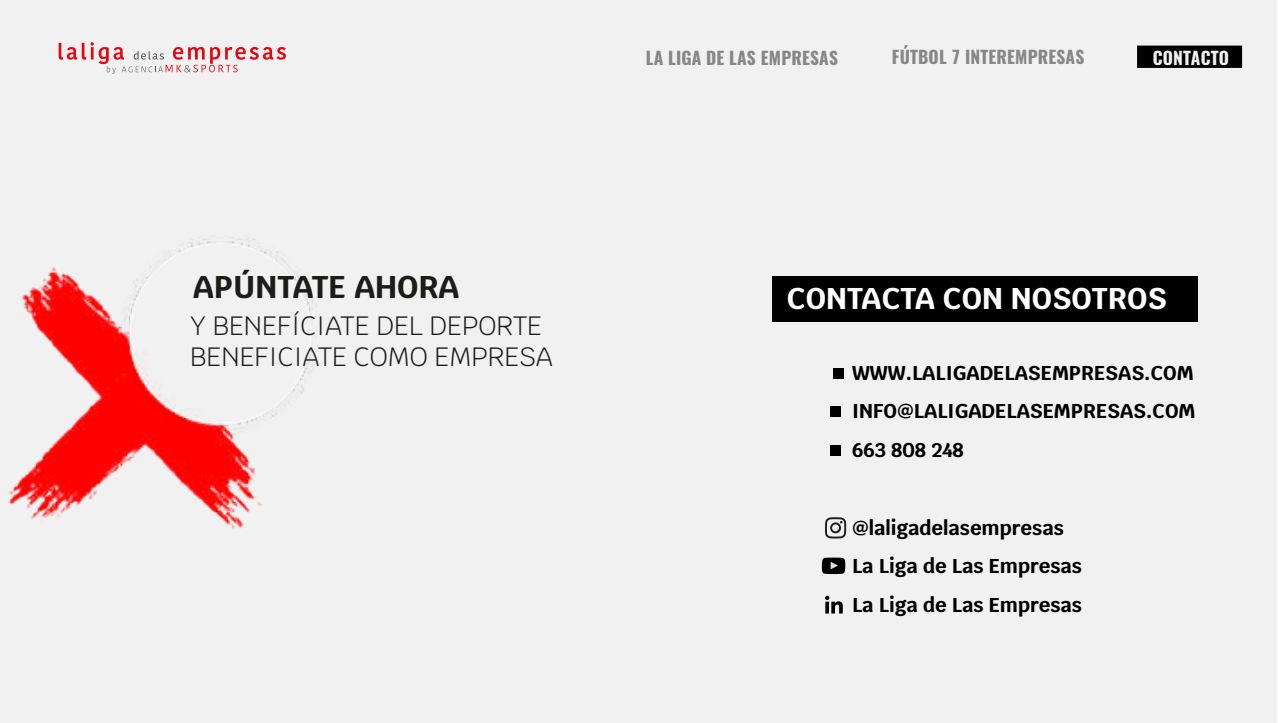
<style>
.page{position:relative;width:1278px;height:723px;background:#fff}
.page>*{position:absolute;margin:0;border:0;box-sizing:border-box;transform-origin:0 0}
.t1{font:700 31.5px "Krub";color:#1c1c1b}
.t2{font:700 30px "Krub";color:#fff}
.t3{font:300 26.5px/31.8px "Krub";color:#1c1c1b}
.t4{font:700 20px/38.8px "Krub";color:#000;text-align:justify}
.t5{font:700 17.5px "Oswald";letter-spacing:.01em;color:#878787}
.t6{font:700 17.5px "Oswald";letter-spacing:.01em;color:#f1f1f1}
</style>
<div class="page">
<div style="left:0;top:0;width:1276px;height:722px;background:#f1f1f1"></div>
<img style="left:8px;top:267px;width:254px;height:262px">
<img style="left:90px;top:239px;width:223px;height:235px">
<div style="left:772px;top:276px;width:425px;height:45px;background:#000"></div>
<div style="left:830px;top:445px;width:10px;height:10px;background:#000"></div>
<div style="left:830px;top:406px;width:10px;height:10px;background:#000"></div>
<div style="left:833px;top:368px;width:10px;height:10px;background:#000"></div>
<svg style="left:825px;top:517px;width:21px;height:21px"></svg>
<svg style="left:821px;top:557px;width:24px;height:17px"></svg>
<svg style="left:825px;top:595px;width:18px;height:18px"></svg>
<div style="left:1137px;top:46px;width:105px;height:22px;background:#000;border:2px solid #000"></div>
<svg style="left:59px;top:42px;width:227px;height:32px"></svg>
<h1 class="t1" style="left:193px;top:268px;width:268px">APÚNTATE AHORA</h1>
<h3 class="t3" style="left:190px;top:309px;width:364px">Y BENEFÍCIATE DEL DEPORTE<br>BENEFICIATE COMO EMPRESA</h3>
<p class="t5" style="left:646px;top:45px;width:194px">LA LIGA DE LAS EMPRESAS</p>
<p class="t5" style="left:892px;top:45px;width:194px">FÚTBOL 7 INTEREMPRESAS</p>
<p class="t6" style="left:1152px;top:45px;width:78px">CONTACTO</p>
<h2 class="t2" style="left:786px;top:281px;width:382px">CONTACTA CON NOSOTROS</h2>
<p class="t4" style="left:852px;top:353px;width:345px">WWW.LALIGADELASEMPRESAS.COM INFO@LALIGADELASEMPRESAS.COM 663 808 248</p>
<p class="t4" style="left:852px;top:508px;width:231px;text-align:left">@laligadelasempresas<br>La Liga de Las Empresas<br>La Liga de Las Empresas</p>
</div>
